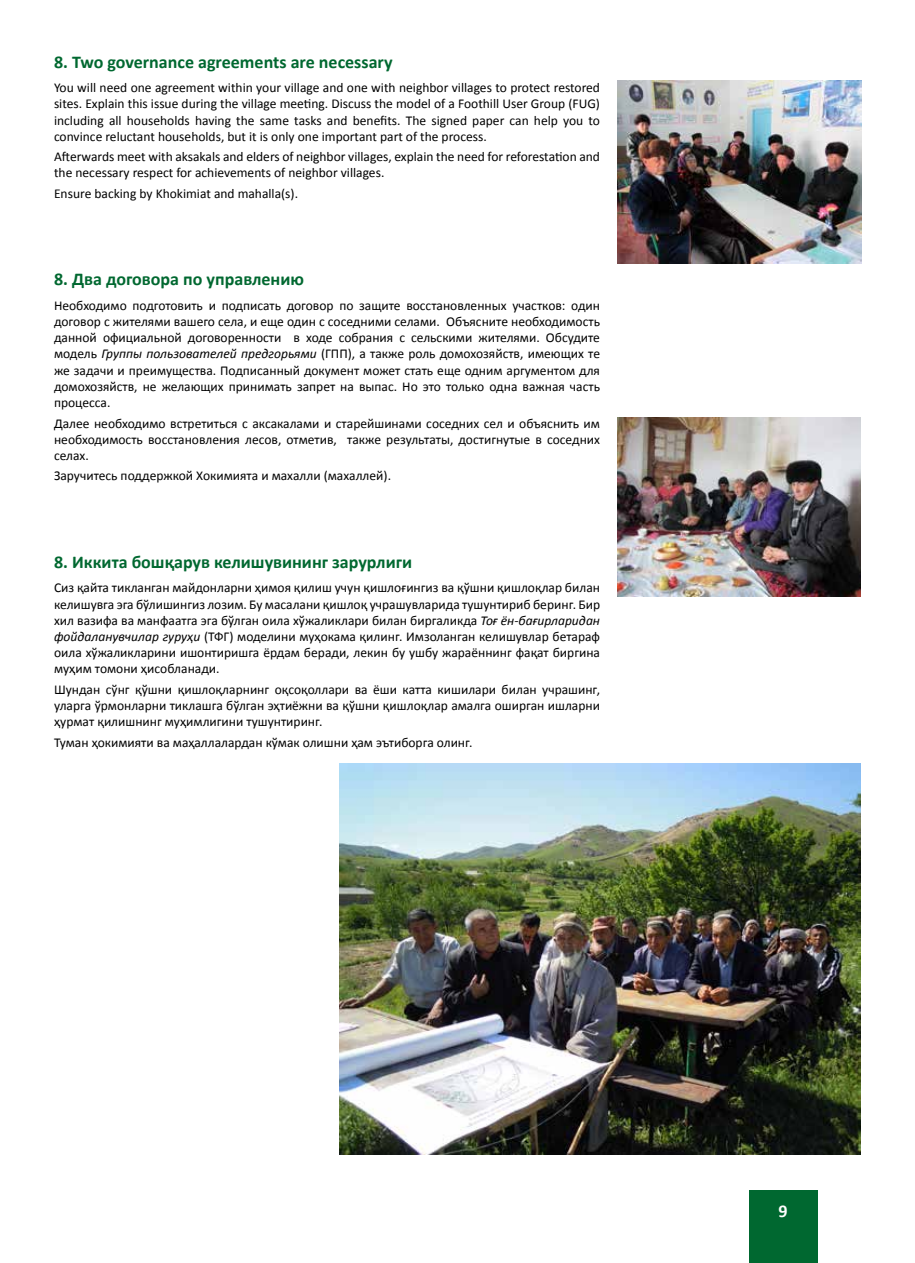
<style>
.page{position:relative;width:915px;height:1263px;background:#fff}
.page>*{position:absolute;margin:0;border:0;box-sizing:border-box;transform-origin:0 0}
.t1{font:700 18px "Calibri";color:#006830}
.t2{font:700 18px "Calibri";color:#fff}
.t3{font:13.5px/16.2px "Calibri";color:#000;text-align:justify}
.s1{font-style:italic}
</style>
<div class="page">
<div style="left:748px;top:1191px;width:68px;height:72px;background:#006830"></div>
<img style="left:339px;top:763px;width:521px;height:391px">
<img style="left:617px;top:418px;width:243px;height:178px">
<img style="left:617px;top:81px;width:243px;height:183px">
<h1 class="t1" style="left:54px;top:50px;width:340px">8. Two governance agreements are necessary</h1>
<p class="t3" style="left:54px;top:80px;width:547px">You will need one agreement within your village and one with neighbor villages to protect restored sites. Explain this issue during the village meeting. Discuss the model of a Foothill User Group (FUG) including all households having the same tasks and benefits. The signed paper can help you to convince reluctant households, but it is only one important part of the process.</p>
<p class="t3" style="left:54px;top:149px;width:547px">Afterwards meet with aksakals and elders of neighbor villages, explain the need for reforestation and the necessary respect for achievements of neighbor villages.</p>
<p class="t3" style="left:54px;top:185px;width:245px">Ensure backing by Khokimiat and mahalla(s).</p>
<h1 class="t1" style="left:54px;top:268px;width:251px">8. Два договора по управлению</h1>
<p class="t3" style="left:54px;top:297px;width:547px">Необходимо подготовить и подписать договор по защите восстановленных участков: один договор с жителями вашего села, и еще один с соседними селами. Объясните необходимость данной официальной договоренности в ходе собрания с сельскими жителями. Обсудите модель <span class="s1">Группы пользователей предгорьями</span> (ГПП), а также роль домохозяйств, имеющих те же задачи и преимущества. Подписанный документ может стать еще одним аргументом для домохозяйств, не желающих принимать запрет на выпас. Но это только одна важная часть процесса.</p>
<p class="t3" style="left:54px;top:415px;width:547px">Далее необходимо встретиться с аксакалами и старейшинами соседних сел и объяснить им необходимость восстановления лесов, отметив, также результаты, достигнутые в соседних селах.</p>
<p class="t3" style="left:54px;top:468px;width:338px">Заручитесь поддержкой Хокимията и махалли (махаллей).</p>
<h1 class="t1" style="left:54px;top:550px;width:359px">8. Иккита бошқарув келишувининг зарурлиги</h1>
<p class="t3" style="left:54px;top:580px;width:547px">Сиз қайта тикланган майдонларни ҳимоя қилиш учун қишлоғингиз ва қўшни қишлоқлар билан келишувга эга бўлишингиз лозим. Бу масалани қишлоқ учрашувларида тушунтириб беринг. Бир хил вазифа ва манфаатга эга бўлган оила хўжаликлари билан биргаликда <span class="s1">Тоғ ён-бағирларидан фойдаланувчилар гуруҳи</span> (ТФГ) моделини муҳокама қилинг. Имзоланган келишувлар бетараф оила хўжаликларини ишонтиришга ёрдам беради, лекин бу ушбу жараённинг фақат биргина муҳим томони ҳисобланади.</p>
<p class="t3" style="left:54px;top:681px;width:547px">Шундан сўнг қўшни қишлоқларнинг оқсоқоллари ва ёши катта кишилари билан учрашинг, уларга ўрмонларни тиклашга бўлган эҳтиёжни ва қўшни қишлоқлар амалга оширган ишларни ҳурмат қилишнинг муҳимлигини тушунтиринг.</p>
<p class="t3" style="left:54px;top:734px;width:420px">Туман ҳокимияти ва маҳаллалардан кўмак олишни ҳам эътиборга олинг.</p>
<h1 class="t2" style="left:778px;top:1199px;width:11px">9</h1>
</div>
